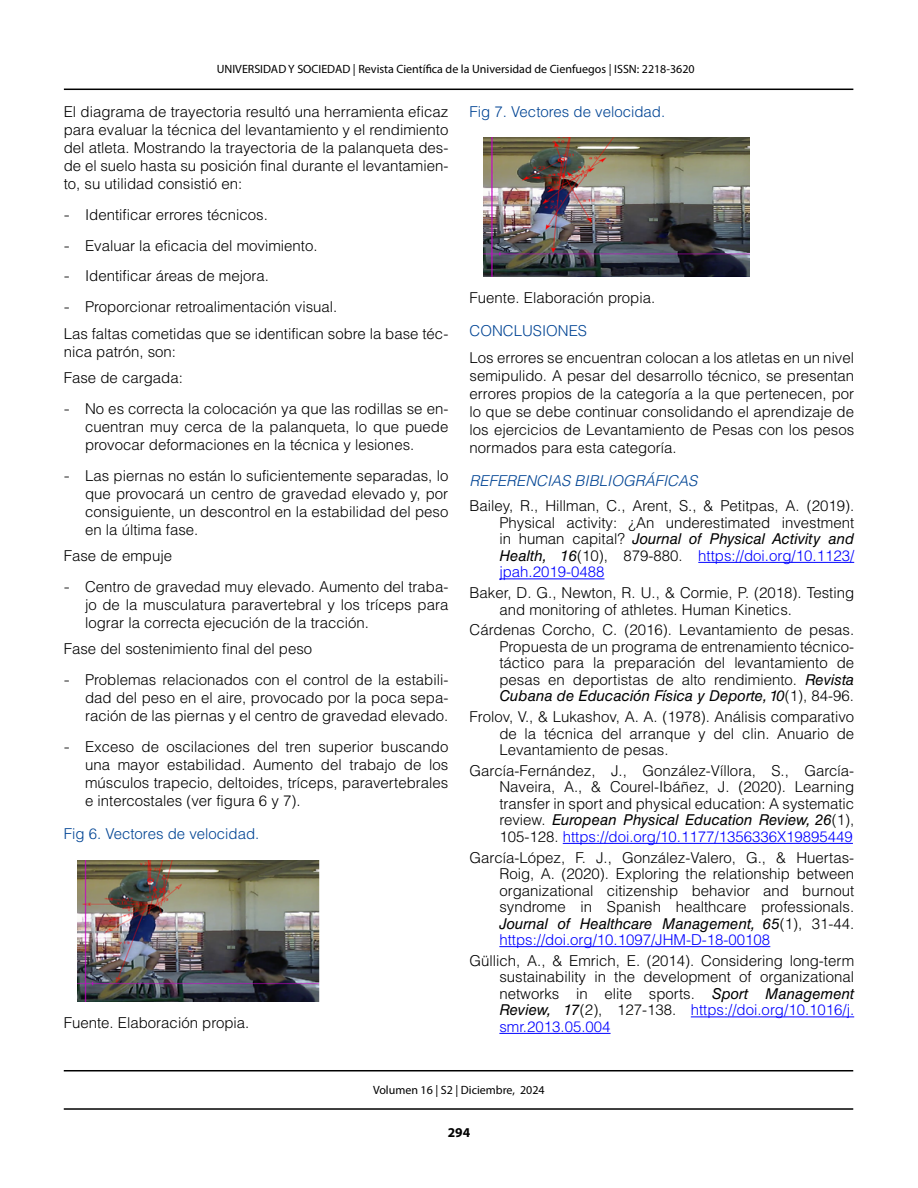
<style>
.page{position:relative;width:918px;height:1188px;background:#fff}
.page>*{position:absolute;margin:0;border:0;box-sizing:border-box;transform-origin:0 0}
.t1{font:300 15px/16.5px "Helvetica LT Std";color:#000;text-align:justify}
.t2{font:300 15px "Helvetica LT Std";color:#004494}
.t3{font:italic 300 15px "Helvetica LT Std";color:#004494}
.t4{font:700 13.5px "Myriad Pro";color:#000}
.t5{font:12px "Myriad Pro";color:#000}
.s1{font-family:"Adobe Caslon Pro";font-weight:400}
.s2{font-weight:400;font-style:italic}
.s3{color:#00f}
</style>
<div class="page">
<hr style="left:64px;top:89px;width:789px;height:1px;background:#000">
<hr style="left:64px;top:1108px;width:789px;height:2px;background:#000">
<hr style="left:64px;top:1070px;width:789px;height:1px;background:#000">
<img style="left:77px;top:860px;width:242px;height:142px">
<hr style="left:698px;top:562px;width:156px;height:1px;background:#00f">
<hr style="left:499px;top:579px;width:105px;height:1px;background:#00f">
<hr style="left:563px;top:843px;width:290px;height:1px;background:#00f">
<hr style="left:499px;top:946px;width:271px;height:1px;background:#00f">
<hr style="left:691px;top:1017px;width:163px;height:1px;background:#00f">
<hr style="left:499px;top:1033px;width:112px;height:1px;background:#00f">
<img style="left:483px;top:138px;width:267px;height:138px">
<p class="t5" style="left:217px;top:61px;width:479px">UNIVERSIDAD Y SOCIEDAD | Revista Científica de la Universidad de Cienfuegos | ISSN: 2218-3620</p>
<p class="t1" style="left:64px;top:103px;width:386px;line-height:18px">El diagrama de trayectoria resultó una herramienta eficaz para evaluar la técnica del levantamiento y el rendimiento del atleta. Mostrando la trayectoria de la palanqueta des&shy;de el suelo hasta su posición final durante el levantamien&shy;to, su utilidad consistió en:</p>
<p class="t1" style="left:64px;top:206px;width:206px"><span class="s1">-</span> Identificar errores técnicos.</p>
<p class="t1" style="left:64px;top:237px;width:255px"><span class="s1">-</span> Evaluar la eficacia del movimiento.</p>
<p class="t1" style="left:64px;top:268px;width:207px"><span class="s1">-</span> Identificar áreas de mejora.</p>
<p class="t1" style="left:64px;top:293px;width:386px;line-height:26.5px"><span class="s1">-</span> Proporcionar retroalimentación visual.<br>Las faltas cometidas que se identifican sobre la base téc-</p>
<p class="t1" style="left:64px;top:338px;width:121px;line-height:26.5px">nica patrón, son:<br>Fase de cargada:</p>
<p class="t1" style="left:85px;top:399px;width:365px;line-height:18px;text-indent:-21px"><span class="s1">-</span> No es correcta la colocación ya que las rodillas se en&shy;cuentran muy cerca de la palanqueta, lo que puede provocar deformaciones en la técnica y lesiones.</p>
<p class="t1" style="left:85px;top:466px;width:365px;line-height:18px;text-indent:-21px"><span class="s1">-</span> Las piernas no están lo suficientemente separadas, lo que provocará un centro de gravedad elevado y, por consiguiente, un descontrol en la estabilidad del peso en la última fase.</p>
<p class="t1" style="left:64px;top:547px;width:110px">Fase de empuje</p>
<p class="t1" style="left:85px;top:577px;width:365px;line-height:18px;text-indent:-21px"><span class="s1">-</span> Centro de gravedad muy elevado. Aumento del traba&shy;jo de la musculatura paravertebral y los tríceps para lograr la correcta ejecución de la tracción.</p>
<p class="t1" style="left:64px;top:641px;width:250px">Fase del sostenimiento final del peso</p>
<p class="t1" style="left:85px;top:671px;width:365px;line-height:18px;text-indent:-21px"><span class="s1">-</span> Problemas relacionados con el control de la estabili&shy;dad del peso en el aire, provocado por la poca sepa&shy;ración de las piernas y el centro de gravedad elevado.</p>
<p class="t1" style="left:85px;top:737px;width:365px;line-height:18px;text-indent:-21px"><span class="s1">-</span> Exceso de oscilaciones del tren superior buscando una mayor estabilidad. Aumento del trabajo de los músculos trapecio, deltoides, tríceps, paravertebrales e intercostales (ver figura 6 y 7).</p>
<p class="t2" style="left:64px;top:825px;width:197px">Fig 6. Vectores de velocidad.</p>
<p class="t1" style="left:64px;top:1014px;width:187px">Fuente. Elaboración propia.</p>
<p class="t2" style="left:470px;top:102px;width:197px">Fig 7. Vectores de velocidad.</p>
<p class="t1" style="left:470px;top:289px;width:187px">Fuente. Elaboración propia.</p>
<p class="t2" style="left:470px;top:322px;width:119px">CONCLUSIONES</p>
<p class="t1" style="left:470px;top:348px;width:386px;line-height:18px">Los errores se encuentran colocan a los atletas en un nivel semipulido. A pesar del desarrollo técnico, se presentan errores propios de la categoría a la que pertenecen, por lo que se debe continuar consolidando el aprendizaje de los ejercicios de Levantamiento de Pesas con los pesos normados para esta categoría.</p>
<p class="t3" style="left:470px;top:472px;width:229px">REFERENCIAS BIBLIOGRÁFICAS</p>
<p class="t1" style="left:499px;top:498px;width:356px;text-indent:-30px">Bailey, R., Hillman, C., Arent, S., &amp; Petitpas, A. (2019).<br>Physical activity: ¿An underestimated investment in human capital? <span class="s2">Journal of Physical Activity and Health, 16</span>(10), 879-880. <span class="s3">https://doi.org/10.1123/ jpah.2019-0488</span></p>
<p class="t1" style="left:499px;top:584px;width:356px;text-indent:-30px">Baker, D. G., Newton, R. U., &amp; Cormie, P. (2018). Testing and monitoring of athletes. Human Kinetics.</p>
<p class="t1" style="left:499px;top:622px;width:356px;text-indent:-30px">Cárdenas Corcho, C. (2016). Levantamiento de pesas.<br>Propuesta de un programa de entrenamiento técnico&shy;táctico para la preparación del levantamiento de pesas en deportistas de alto rendimiento. <span class="s2">Revista Cubana de Educación Física y Deporte, 10</span>(1), 84-96.</p>
<p class="t1" style="left:499px;top:708px;width:356px;text-indent:-30px">Frolov, V., &amp; Lukashov, A. A. (1978). Análisis comparativo de la técnica del arranque y del clin. Anuario de Levantamiento de pesas.</p>
<p class="t1" style="left:499px;top:762px;width:356px;text-indent:-30px">García-Fernández, J., González-Víllora, S., García-Naveira, A., &amp; Courel-Ibáñez, J. (2020). Learning transfer in sport and physical education: A systematic review. <span class="s2">European Physical Education Review, 26</span>(1), 105-128. <span class="s3">https://doi.org/10.1177/1356336X19895449</span></p>
<p class="t1" style="left:499px;top:849px;width:356px;text-indent:-30px">García-López, F. J., González-Valero, G., &amp; Huertas-Roig, A. (2020). Exploring the relationship between organizational citizenship behavior and burnout syndrome in Spanish healthcare professionals.<br><span class="s2">Journal of Healthcare Management, 65</span>(1), 31-44. <span class="s3">https://doi.org/10.1097/JHM-D-18-00108</span></p>
<p class="t1" style="left:499px;top:952px;width:356px;text-indent:-30px">Güllich, A., &amp; Emrich, E. (2014). Considering long-term sustainability in the development of organizational networks in elite sports. <span class="s2">Sport Management Review, 17</span>(2), 127-138. <span class="s3">https://doi.org/10.1016/j. smr.2013.05.004</span></p>
<p class="t5" style="left:373px;top:1083px;width:173px">Volumen 16 | S2 | Diciembre, 2024</p>
<p class="t4" style="left:448px;top:1124px;width:24px">294</p>
</div>
